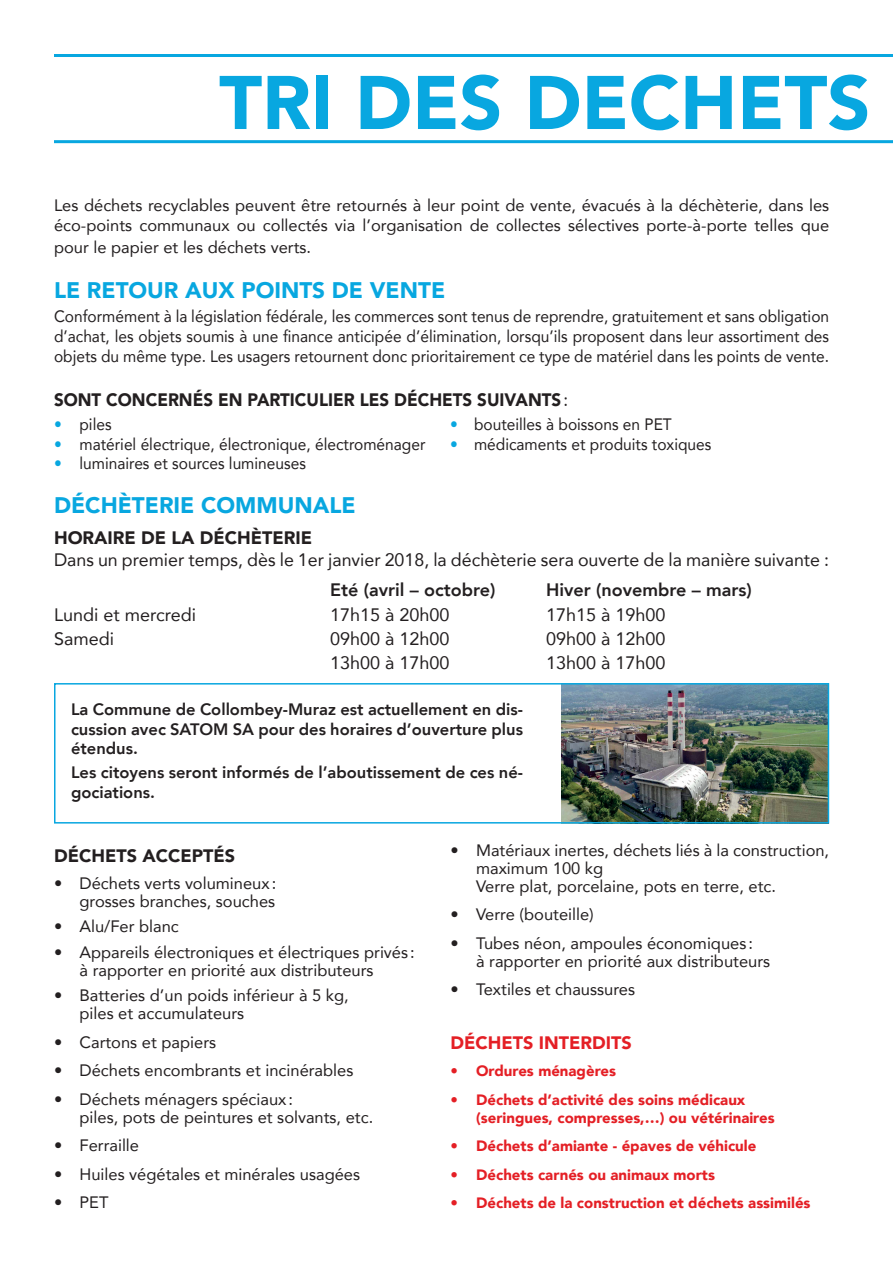
<style>
.page{position:relative;width:893px;height:1263px;background:#fff}
.page>*{position:absolute;margin:0;border:0;box-sizing:border-box;transform-origin:0 0}
.t1{font:900 75px "Avenir";color:#08a7e0}
.t2{font:900 22.5px "Avenir";color:#08a7e0}
.t3{font:18px "Avenir";color:#231f20}
.t4{font:900 18px "Avenir";color:#231f20;scale:.94 1}
.t5{font:800 18px "Avenir";color:#231f20}
.t6{font:900 18px "Avenir";color:#231f20}
.t7{font:900 18px "Avenir";color:#e41f25}
.t8{font:16.5px/18px "Avenir";color:#231f20}
.t9{font:16.5px/19.8px "Avenir";color:#231f20;text-align:justify;scale:.94 1}
.t10{font:800 16.5px/19.8px "Avenir";color:#231f20;text-align:justify}
.t11{font:900 15px/18px "Avenir";color:#e41f25}
.s1{font-weight:400}
.s2{color:#08a7e0}
</style>
<div class="page">
<hr style="left:54px;top:54px;width:839px;height:3px;background:#08a7e0">
<hr style="left:54px;top:140px;width:839px;height:3px;background:#08a7e0">
<img style="left:561px;top:686px;width:265px;height:134px">
<div style="left:54px;top:683px;width:775px;height:140px;border:2px solid #08a7e0"></div>
<h1 class="t1" style="left:219px;top:39px;width:653px">TRI DES DECHETS</h1>
<p class="t8" style="left:54px;top:195px;width:777px;line-height:19.8px">Les déchets recyclables peuvent être retournés à leur point de vente, évacués à la déchèterie, dans les éco-points communaux ou collectés via l’organisation de collectes sélectives porte-à-porte telles que</p>
<p class="t8" style="left:54px;top:238px;width:259px">pour le papier et les déchets verts.</p>
<h2 class="t2" style="left:54px;top:271px;width:393px">LE RETOUR AUX POINTS DE VENTE</h2>
<p class="t9" style="left:54px;top:306px;width:826px">Conformément à la législation fédérale, les commerces sont tenus de reprendre, gratuitement et sans obligation d’achat, les objets soumis à une finance anticipée d’élimination, lorsqu’ils proposent dans leur assortiment des objets du même type. Les usagers retournent donc prioritairement ce type de matériel dans les points de vente.</p>
<p class="t4" style="left:54px;top:384px;width:548px">SONT CONCERNÉS EN PARTICULIER LES DÉCHETS SUIVANTS <span class="s1">:</span></p>
<p class="t9" style="left:54px;top:414px;width:63px"><span class="s2">•</span> piles</p>
<p class="t9" style="left:450px;top:414px;width:237px"><span class="s2">•</span> bouteilles à boissons en PET</p>
<p class="t9" style="left:54px;top:433px;width:397px"><span class="s2">•</span> matériel électrique, électronique, électroménager</p>
<p class="t9" style="left:450px;top:433px;width:280px"><span class="s2">•</span> médicaments et produits toxiques</p>
<p class="t9" style="left:54px;top:453px;width:270px"><span class="s2">•</span> luminaires et sources lumineuses</p>
<h2 class="t2" style="left:54px;top:486px;width:303px">DÉCHÈTERIE COMMUNALE</h2>
<p class="t6" style="left:54px;top:522px;width:260px">HORAIRE DE LA DÉCHÈTERIE</p>
<p class="t3" style="left:54px;top:545px;width:777px">Dans un premier temps, dès le 1er janvier 2018, la déchèterie sera ouverte de la manière suivante :</p>
<p class="t5" style="left:330px;top:575px;width:167px">Eté (avril – octobre)</p>
<p class="t5" style="left:546px;top:575px;width:207px">Hiver (novembre – mars)</p>
<p class="t3" style="left:54px;top:601px;width:144px">Lundi et mercredi</p>
<p class="t3" style="left:330px;top:601px;width:121px">17h15 à 20h00</p>
<p class="t3" style="left:546px;top:601px;width:121px">17h15 à 19h00</p>
<p class="t3" style="left:54px;top:624px;width:62px">Samedi</p>
<p class="t3" style="left:330px;top:624px;width:121px">09h00 à 12h00</p>
<p class="t3" style="left:546px;top:624px;width:121px">09h00 à 12h00</p>
<p class="t3" style="left:330px;top:648px;width:121px">13h00 à 17h00</p>
<p class="t3" style="left:546px;top:648px;width:121px">13h00 à 17h00</p>
<p class="t10" style="left:71px;top:699px;width:453px">La Commune de Collombey-Muraz est actuellement en dis&shy;cussion avec SATOM SA pour des horaires d’ouverture plus étendus.</p>
<p class="t10" style="left:71px;top:763px;width:453px">Les citoyens seront informés de l’aboutissement de ces né&shy;gociations.</p>
<p class="t6" style="left:54px;top:840px;width:183px">DÉCHETS ACCEPTÉS</p>
<p class="t8" style="left:54px;top:873px;width:224px;text-align:right">• Déchets verts volumineux : grosses branches, souches</p>
<p class="t8" style="left:54px;top:917px;width:126px">• Alu/Fer blanc</p>
<p class="t8" style="left:80px;top:942px;width:337px;text-indent:-26px">• Appareils électroniques et électriques privés : à rapporter en priorité aux distributeurs</p>
<p class="t8" style="left:80px;top:986px;width:271px;text-indent:-26px">• Batteries d’un poids inférieur à 5 kg, piles et accumulateurs</p>
<p class="t8" style="left:54px;top:1032px;width:164px">• Cartons et papiers</p>
<p class="t8" style="left:54px;top:1061px;width:301px">• Déchets encombrants et incinérables</p>
<p class="t8" style="left:80px;top:1089px;width:295px;text-indent:-26px">• Déchets ménagers spéciaux :<br>piles, pots de peintures et solvants, etc.</p>
<p class="t8" style="left:54px;top:1136px;width:87px">• Ferraille</p>
<p class="t8" style="left:54px;top:1164px;width:308px">• Huiles végétales et minérales usagées</p>
<p class="t8" style="left:54px;top:1193px;width:56px">• PET</p>
<p class="t8" style="left:476px;top:840px;width:355px;text-indent:-26px">• Matériaux inertes, déchets liés à la construction, maximum 100 kg<br>Verre plat, porcelaine, pots en terre, etc.</p>
<p class="t8" style="left:451px;top:905px;width:145px">• Verre (bouteille)</p>
<p class="t8" style="left:476px;top:933px;width:296px;text-indent:-26px">• Tubes néon, ampoules économiques :<br>à rapporter en priorité aux distributeurs</p>
<p class="t8" style="left:451px;top:980px;width:186px">• Textiles et chaussures</p>
<p class="t7" style="left:451px;top:1027px;width:183px">DÉCHETS INTERDITS</p>
<p class="t11" style="left:451px;top:1061px;width:167px">• Ordures ménagères</p>
<p class="t11" style="left:476px;top:1090px;width:300px;text-indent:-26px">• Déchets d’activité des soins médicaux (seringues, compresses,…) ou vétérinaires</p>
<p class="t11" style="left:451px;top:1136px;width:307px">• Déchets d’amiante - épaves de véhicule</p>
<p class="t11" style="left:451px;top:1165px;width:266px">• Déchets carnés ou animaux morts</p>
<p class="t11" style="left:451px;top:1193px;width:361px">• Déchets de la construction et déchets assimilés</p>
</div>
